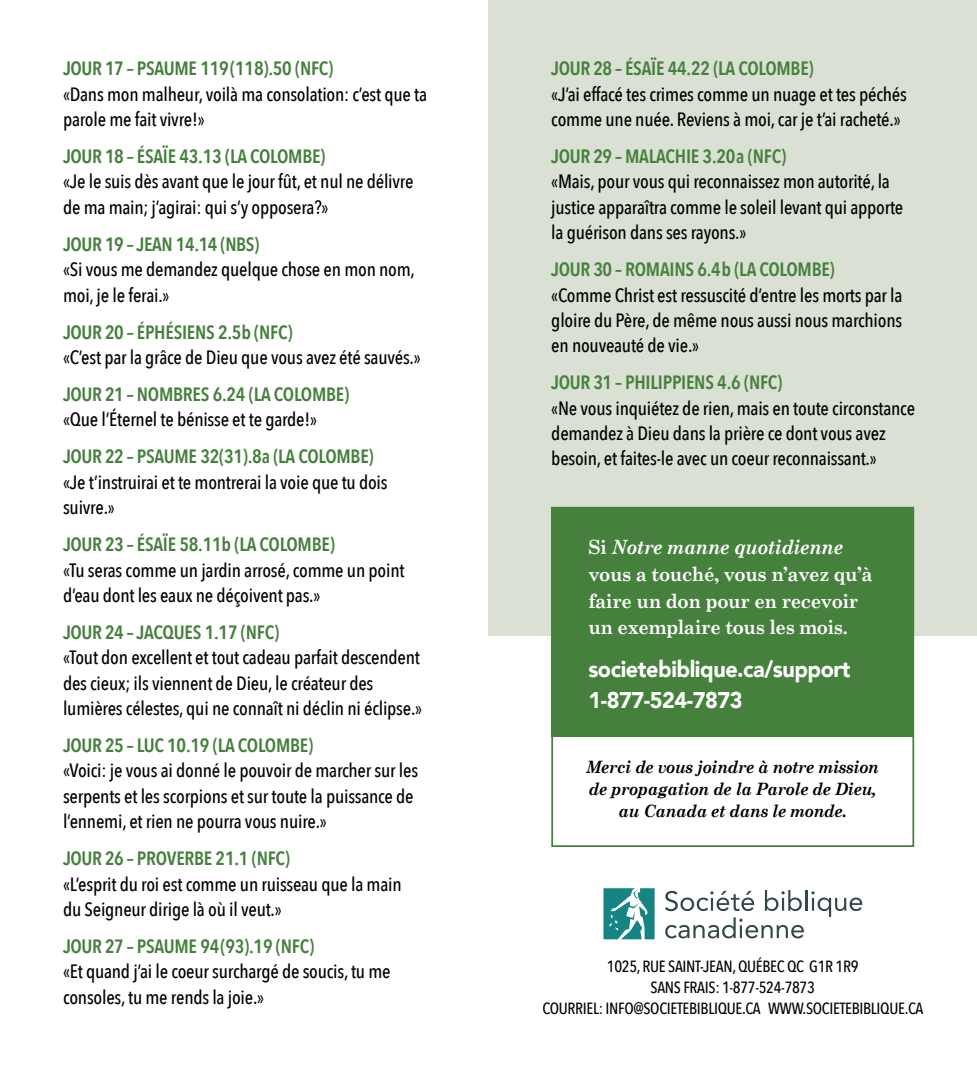
<style>
.page{position:relative;width:977px;height:1071px;background:#fff}
.page>*{position:absolute;margin:0;border:0;box-sizing:border-box;transform-origin:0 0}
.t1{font:900 22.75px/31.5px "Avenir";letter-spacing:-.02em;color:#fff;scale:.95 1}
.t2{font:700 19.6px/26.8px "Century Schoolbook";letter-spacing:-.02em;color:#fff;scale:.93 1}
.t3{font:500 19.25px/25.4px "Avenir Next Condensed";letter-spacing:-.01em;color:#000}
.t4{font:600 19.25px "Avenir Next Condensed";letter-spacing:-.01em;color:#45803c}
.t5{font:italic 700 17.15px/22.4px "Century Schoolbook";letter-spacing:-.02em;color:#000;text-align:center;scale:.93 1}
.t6{font:500 16.1px/21.2px "Avenir Next Condensed";letter-spacing:-.02em;color:#000;text-align:center}
.s1{font-style:italic}
</style>
<div class="page">
<div style="left:488px;top:0;width:488px;height:635px;background:#dae0d3"></div>
<div style="left:551px;top:507px;width:363px;height:230px;background:#45803c"></div>
<svg style="left:665px;top:891px;width:89px;height:20px"></svg>
<svg style="left:765px;top:890px;width:36px;height:21px"></svg>
<hr style="left:805px;top:890px;width:2px;height:21px;background:#324848">
<svg style="left:811px;top:891px;width:51px;height:26px"></svg>
<svg style="left:665px;top:917px;width:138px;height:21px"></svg>
<svg style="left:603px;top:888px;width:51px;height:51px"></svg>
<p class="t4" style="left:63px;top:52px;width:272px">JOUR 17 – PSAUME 119(118).50 (NFC)</p>
<p class="t3" style="left:63px;top:81px;width:365px">«Dans mon malheur, voilà ma consolation: c’est que ta parole me fait vivre!»</p>
<p class="t4" style="left:63px;top:140px;width:264px">JOUR 18 – ÉSAÏE 43.13 (LA COLOMBE)</p>
<p class="t3" style="left:63px;top:169px;width:352px">«Je le suis dès avant que le jour fût, et nul ne délivre de ma main; j’agirai: qui s’y opposera?»</p>
<p class="t4" style="left:63px;top:227px;width:198px">JOUR 19 – JEAN 14.14 (NBS)</p>
<p class="t3" style="left:63px;top:257px;width:353px">«Si vous me demandez quelque chose en mon nom, moi, je le ferai.»</p>
<p class="t4" style="left:63px;top:315px;width:231px">JOUR 20 – ÉPHÉSIENS 2.5b (NFC)</p>
<p class="t3" style="left:63px;top:344px;width:359px">«C’est par la grâce de Dieu que vous avez été sauvés.»</p>
<p class="t4" style="left:63px;top:378px;width:288px">JOUR 21 – NOMBRES 6.24 (LA COLOMBE)</p>
<p class="t3" style="left:63px;top:407px;width:255px">«Que l’Éternel te bénisse et te garde!»</p>
<p class="t4" style="left:63px;top:440px;width:312px">JOUR 22 – PSAUME 32(31).8a (LA COLOMBE)</p>
<p class="t3" style="left:63px;top:469px;width:326px">«Je t’instruirai et te montrerai la voie que tu dois suivre.»</p>
<p class="t4" style="left:63px;top:528px;width:273px">JOUR 23 – ÉSAÏE 58.11b (LA COLOMBE)</p>
<p class="t3" style="left:63px;top:557px;width:343px">«Tu seras comme un jardin arrosé, comme un point d’eau dont les eaux ne déçoivent pas.»</p>
<p class="t4" style="left:63px;top:616px;width:218px">JOUR 24 – JACQUES 1.17 (NFC)</p>
<p class="t3" style="left:63px;top:645px;width:360px">«Tout don excellent et tout cadeau parfait descendent des cieux; ils viennent de Dieu, le créateur des lumières célestes, qui ne connaît ni déclin ni éclipse.»</p>
<p class="t4" style="left:63px;top:729px;width:252px">JOUR 25 – LUC 10.19 (LA COLOMBE)</p>
<p class="t3" style="left:63px;top:758px;width:356px">«Voici: je vous ai donné le pouvoir de marcher sur les serpents et les scorpions et sur toute la puissance de l’ennemi, et rien ne pourra vous nuire.»</p>
<p class="t4" style="left:63px;top:842px;width:228px">JOUR 26 – PROVERBE 21.1 (NFC)</p>
<p class="t3" style="left:63px;top:871px;width:340px">«L’esprit du roi est comme un ruisseau que la main du Seigneur dirige là où il veut.»</p>
<p class="t4" style="left:63px;top:930px;width:253px">JOUR 27 – PSAUME 94(93).19 (NFC)</p>
<p class="t3" style="left:63px;top:959px;width:329px">«Et quand j’ai le coeur surchargé de soucis, tu me consoles, tu me rends la joie.»</p>
<p class="t4" style="left:551px;top:52px;width:264px">JOUR 28 – ÉSAÏE 44.22 (LA COLOMBE)</p>
<p class="t3" style="left:551px;top:81px;width:357px">«J’ai effacé tes crimes comme un nuage et tes péchés comme une nuée. Reviens à moi, car je t’ai racheté.»</p>
<p class="t4" style="left:551px;top:140px;width:236px">JOUR 29 – MALACHIE 3.20a (NFC)</p>
<p class="t3" style="left:551px;top:169px;width:353px">«Mais, pour vous qui reconnaissez mon autorité, la justice apparaîtra comme le soleil levant qui apporte la guérison dans ses rayons.»</p>
<p class="t4" style="left:551px;top:253px;width:285px">JOUR 30 – ROMAINS 6.4b (LA COLOMBE)</p>
<p class="t3" style="left:551px;top:282px;width:353px;text-align:justify">«Comme Christ est ressuscité d’entre les morts par la gloire du Père, de même nous aussi nous marchions en nouveauté de vie.»</p>
<p class="t4" style="left:551px;top:366px;width:232px">JOUR 31 – PHILIPPIENS 4.6 (NFC)</p>
<p class="t3" style="left:551px;top:395px;width:365px">«Ne vous inquiétez de rien, mais en toute circonstance demandez à Dieu dans la prière ce dont vous avez besoin, et faites-le avec un coeur reconnaissant.»</p>
<p class="t2" style="left:588px;top:534px;width:307px">Si <span class="s1">Notre manne quotidienne </span>vous a touché, vous n’avez qu’à faire un don pour en recevoir un exemplaire tous les mois.</p>
<p class="t1" style="left:588px;top:652px;width:277px">societebiblique.ca/support<br>1-877-524-7873</p>
<p class="t5" style="left:586px;top:755px;width:316px">Merci de vous joindre à notre mission de propagation de la Parole de Dieu, au Canada et dans le monde.</p>
<p class="t6" style="left:542px;top:956px;width:382px">1025, RUE SAINT-JEAN, QUÉBEC QC G1R 1R9<br>SANS FRAIS: 1-877-524-7873<br>COURRIEL: INFO@SOCIETEBIBLIQUE.CA WWW.SOCIETEBIBLIQUE.CA</p>
</div>
